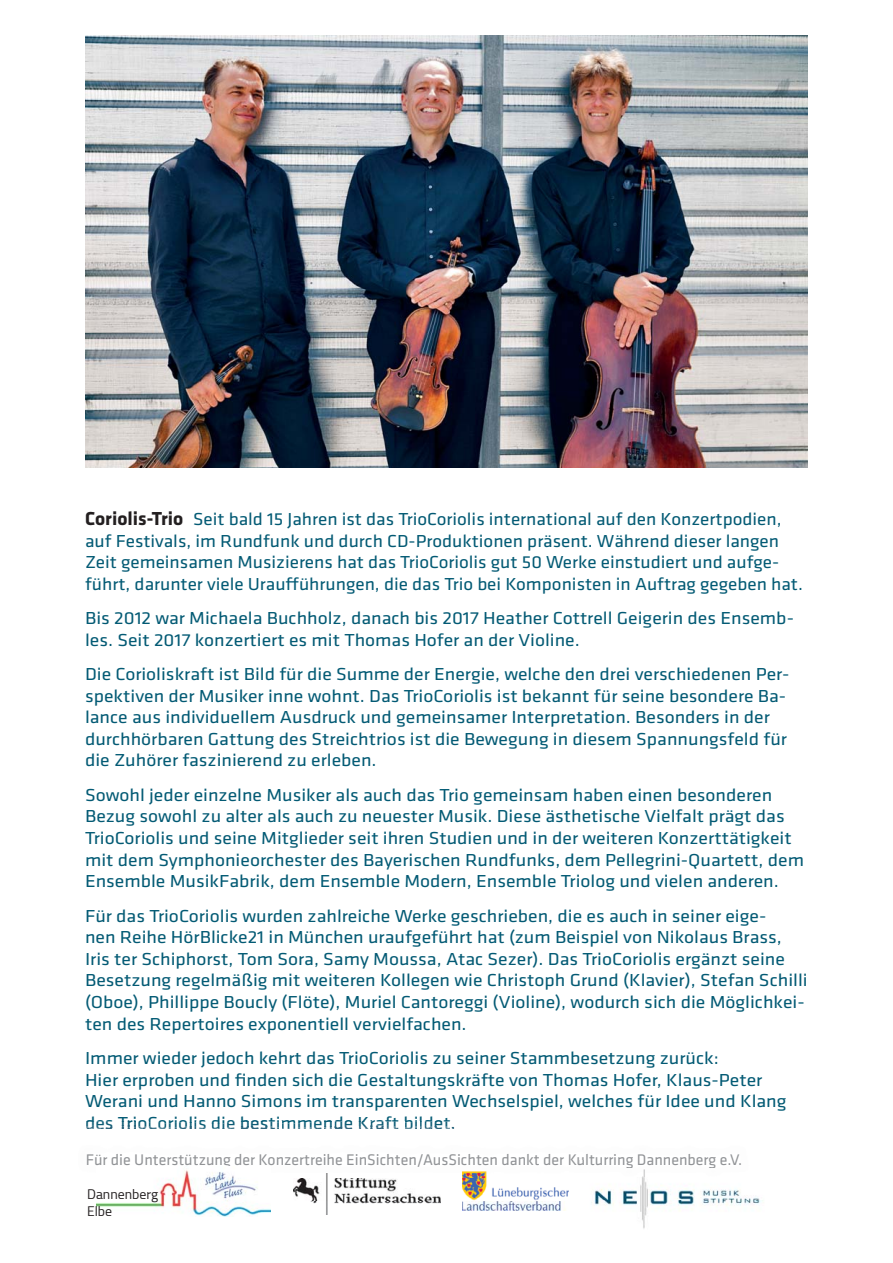
<style>
.page{position:relative;width:893px;height:1263px;background:#fff}
.page>*{position:absolute;margin:0;border:0;box-sizing:border-box;transform-origin:0 0}
.t1{font:18px/21.6px "Klavika Basic";color:#035a74;scale:1.1 1}
.t2{font:18px/21.6px "Klavika Basic";color:#035a74;scale:1.07 1}
.t3{font:15.9px "Klavika Basic";color:#919396}
.t4{font:13.8px/16.6px "Titillium";color:#231f20}
.s1{font-weight:700;font-size:19.5px;color:#231f20}
.s2{color:#015b74}
.s3{color:#23617a}
</style>
<div class="page">
<img style="left:85px;top:35px;width:723px;height:433px">
<img style="left:591px;top:1177px;width:172px;height:52px">
<img style="left:642px;top:1169px;width:3px;height:8px">
<img style="left:462px;top:1171px;width:106px;height:39px">
<img style="left:294px;top:1173px;width:147px;height:41px">
<img style="left:97px;top:1170px;width:173px;height:47px">
<p class="t2" style="left:85px;top:510px;width:672px"><span class="s1">Coriolis-Trio</span> Seit bald 15 Jahren ist das TrioCoriolis international auf den Konzertpodien, auf Festivals, im Rundfunk und durch CD-Produktionen präsent. Während dieser langen Zeit gemeinsamen Musizierens hat das TrioCoriolis gut 50 Werke einstudiert und aufge&shy;führt, darunter viele Uraufführungen, die das Trio bei Komponisten in Auftrag gegeben hat.</p>
<p class="t1" style="left:85px;top:609px;width:646px">Bis 2012 war Michaela Buchholz, danach bis 2017 Heather Cottrell Geigerin des Ensemb&shy;les. Seit 2017 konzertiert es mit Thomas Hofer an der Violine.</p>
<p class="t1" style="left:85px;top:665px;width:642px">Die Corioliskraft ist Bild für die Summe der Energie, welche den drei verschiedenen Per&shy;spektiven der Musiker inne wohnt. Das TrioCoriolis ist bekannt für seine besondere Ba&shy;lance aus individuellem Ausdruck und gemeinsamer Interpretation. Besonders in der durchhörbaren Gattung des Streichtrios ist die Bewegung in diesem Spannungsfeld für die Zuhörer faszinierend zu erleben.</p>
<p class="t1" style="left:85px;top:786px;width:655px">Sowohl jeder einzelne Musiker als auch das Trio gemeinsam haben einen besonderen Bezug sowohl zu alter als auch zu neuester Musik. Diese ästhetische Vielfalt prägt das TrioCoriolis und seine Mitglieder seit ihren Studien und in der weiteren Konzerttätigkeit mit dem Symphonieorchester des Bayerischen Rundfunks, dem Pellegrini-Quartett, dem Ensemble MusikFabrik, dem Ensemble Modern, Ensemble Triolog und vielen anderen.</p>
<p class="t1" style="left:85px;top:906px;width:658px">Für das TrioCoriolis wurden zahlreiche Werke geschrieben, die es auch in seiner eige-<br>nen Reihe HörBlicke21 in München uraufgeführt hat (zum Beispiel von Nikolaus Brass, Iris ter Schiphorst, Tom Sora, Samy Moussa, Atac Sezer). Das TrioCoriolis ergänzt seine Besetzung regelmäßig mit weiteren Kollegen wie Christoph Grund (Klavier), Stefan Schilli (Oboe), Phillippe Boucly (Flöte), Muriel Cantoreggi (Violine), wodurch sich die Möglichkei&shy;ten des Repertoires exponentiell vervielfachen.</p>
<p class="t1" style="left:85px;top:1049px;width:639px">Immer wieder jedoch kehrt das TrioCoriolis zu seiner Stammbesetzung zurück:<br>Hier erproben und finden sich die Gestaltungskräfte von Thomas Hofer, Klaus-Peter Werani und Hanno Simons im transparenten Wechselspiel, welches für Idee und Klang <span class="s2">des TrioCoriolis die bestimmende Kraft bildet</span><span class="s3">.</span></p>
<p class="t3" style="left:86px;top:1153px;width:658px">Für die Unterstützung der Konzertreihe EinSichten/AusSichten dankt der Kulturring Dannenberg e.V.</p>
<p class="t4" style="left:87px;top:1186px;width:73px">Dannenberg<br>Elbe</p>
</div>
